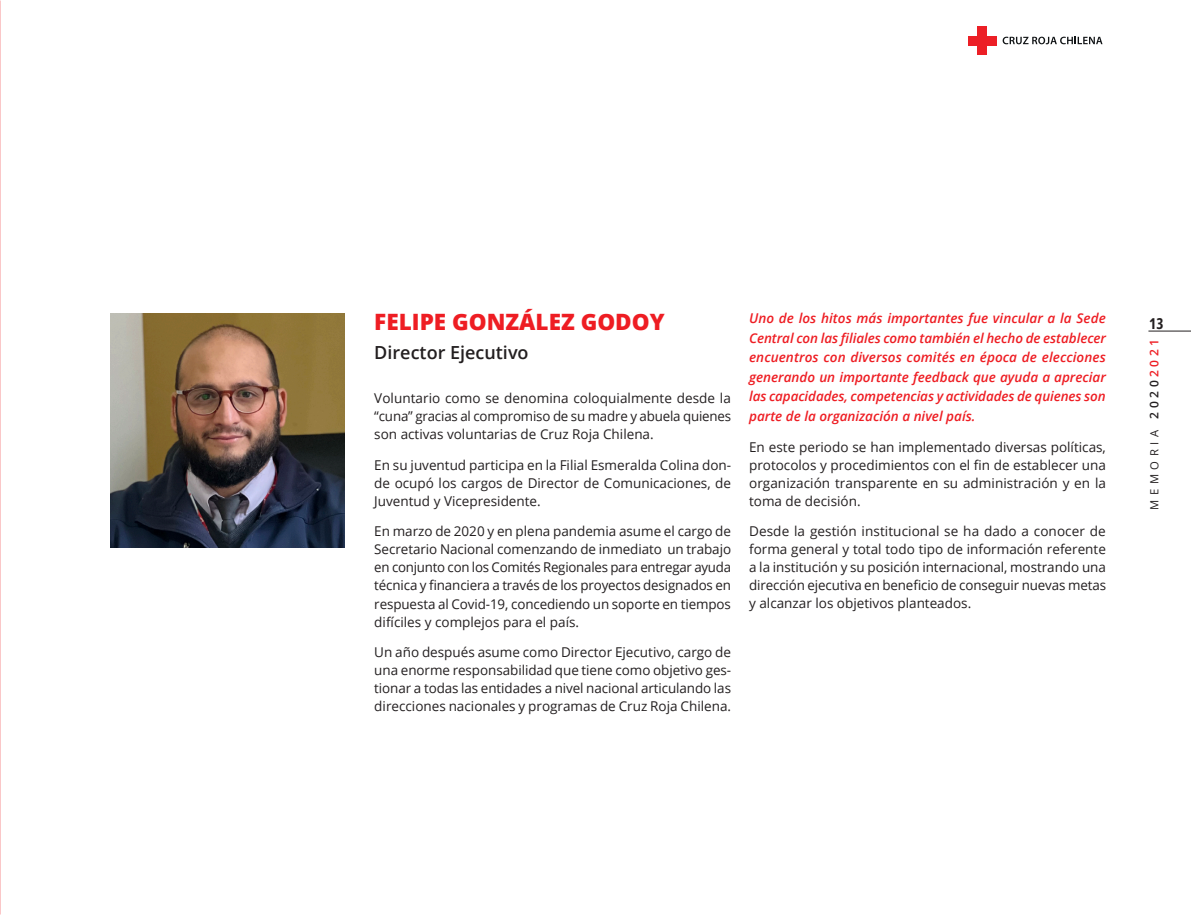
<style>
.page{position:relative;width:1191px;height:915px;background:#fff}
.page>*{position:absolute;margin:0;border:0;box-sizing:border-box;transform-origin:0 0}
.Nombre{font:800 22.5px "Open Sans";color:#ee1d23}
.Cargo_directores{font:600 18px "Open Sans";color:#231f20}
.t1{font:700 15px "Open Sans Condensed";color:#231f20}
.Cuerpo_de_texto{font:13.5px/18px "Open Sans";color:#231f20;text-align:justify}
.Dstacado_dentro_de_t{font:italic 600 13.5px/19.5px "Open Sans";color:#ee1d23;text-align:justify}
.t2{font:11.25px "Open Sans";letter-spacing:.4em;color:#231f20}
.s1{font-weight:600;font-size:12px}
.s2{font-weight:600;font-size:12px;color:#ee1d23}
</style>
<div class="page">
<img style="left:111px;top:313px;width:233px;height:234px">
<div style="left:977px;top:26px;width:10px;height:29px;background:#ec1f26"></div>
<div style="left:967px;top:36px;width:29px;height:9px;background:#ec1f26"></div>
<svg style="left:1002px;top:37px;width:100px;height:7px"></svg>
<hr style="left:1148px;top:331px;width:43px;height:1px;background:#231f20">
<p class="Nombre" style="left:374px;top:304px;width:292px">FELIPE GONZÁLEZ GODOY</p>
<p class="Cargo_directores" style="left:374px;top:340px;width:156px">Director Ejecutivo</p>
<p class="Cuerpo_de_texto" style="left:374px;top:388px;width:358px">Voluntario como se denomina coloquialmente desde la “cuna” gracias al compromiso de su madre y abuela quienes son activas voluntarias de Cruz Roja Chilena.</p>
<p class="Cuerpo_de_texto" style="left:374px;top:455px;width:358px">En su juventud participa en la Filial Esmeralda Colina don&shy;de ocupó los cargos de Director de Comunicaciones, de Juventud y Vicepresidente.</p>
<p class="Cuerpo_de_texto" style="left:374px;top:522px;width:358px">En marzo de 2020 y en plena pandemia asume el cargo de Secretario Nacional comenzando de inmediato un trabajo en conjunto con los Comités Regionales para entregar ayuda técnica y financiera a través de los proyectos designados en respuesta al Covid-19, concediendo un soporte en tiempos difíciles y complejos para el país.</p>
<p class="Cuerpo_de_texto" style="left:374px;top:642px;width:358px">Un año después asume como Director Ejecutivo, cargo de una enorme responsabilidad que tiene como objetivo ges&shy;tionar a todas las entidades a nivel nacional articulando las direcciones nacionales y programas de Cruz Roja Chilena.</p>
<p class="Dstacado_dentro_de_t" style="left:749px;top:308px;width:358px">Uno de los hitos más importantes fue vincular a la Sede Central con las filiales como también el hecho de establecer encuentros con diversos comités en época de elecciones generando un importante feedback que ayuda a apreciar las capacidades, competencias y actividades de quienes son parte de la organización a nivel país.</p>
<p class="Cuerpo_de_texto" style="left:749px;top:437px;width:358px">En este periodo se han implementado diversas políticas, protocolos y procedimientos con el fin de establecer una organización transparente en su administración y en la toma de decisión.</p>
<p class="Cuerpo_de_texto" style="left:749px;top:522px;width:358px">Desde la gestión institucional se ha dado a conocer de forma general y total todo tipo de información referente a la institución y su posición internacional, mostrando una dirección ejecutiva en beneficio de conseguir nuevas metas y alcanzar los objetivos planteados.</p>
<p class="t1" style="left:1149px;top:313px;width:16px">13</p>
<p class="t2" style="left:1146px;top:509px;width:172px;rotate:-90deg">MEMORIA <span class="s1">2020</span><span class="s2">2021</span></p>
</div>
